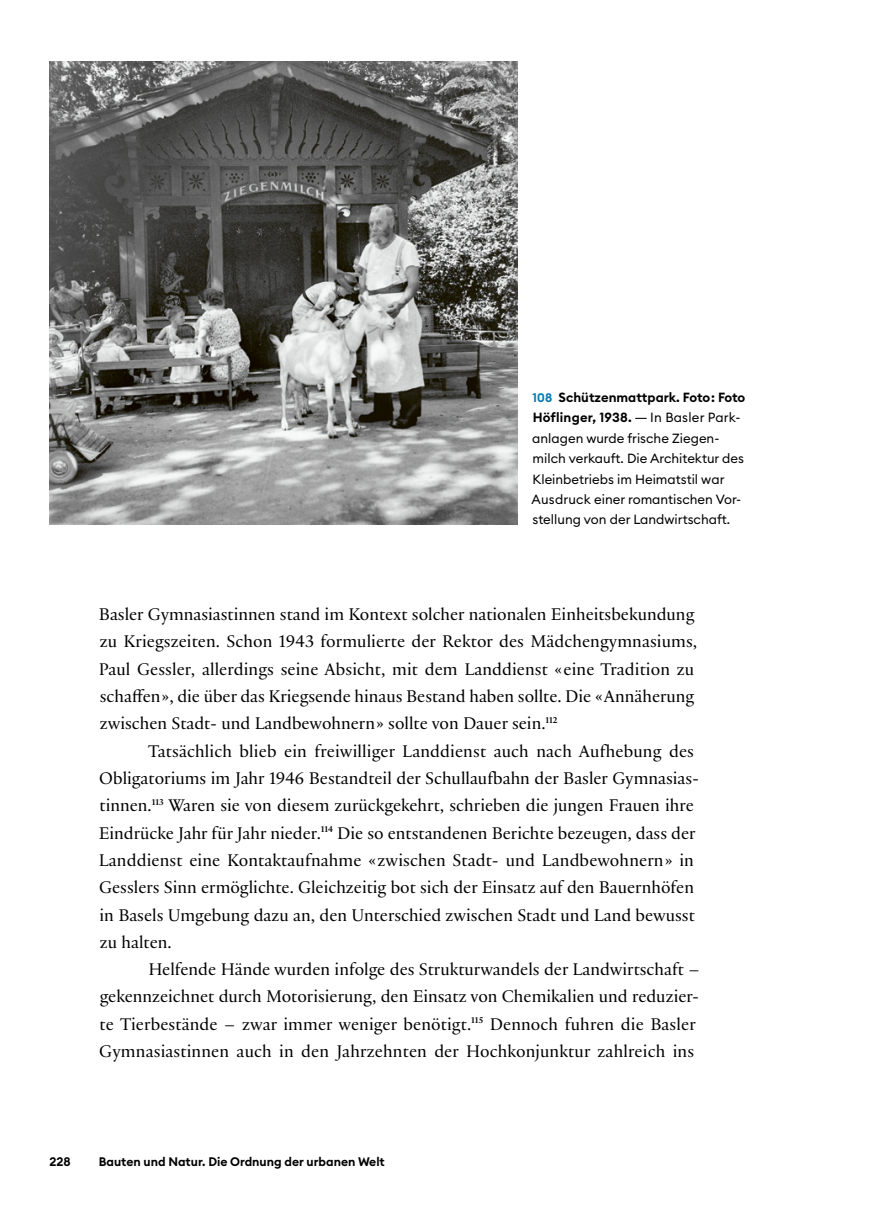
<style>
.page{position:relative;width:893px;height:1216px;background:#fff}
.page>*{position:absolute;margin:0;border:0;box-sizing:border-box;transform-origin:0 0}
.GT_mit_Einzug{font:18.2px/27.3px "Practice";color:#000}
.Abb_Legende_fett{font:13.12px/20.5px "Euclid Circular B";color:#000}
.Abb_Legende_fett-2{font:600 13.12px/20.5px "Euclid Circular B";color:#000}
.Fusszeile_links{font:600 12.25px "Euclid Circular B";color:#000}
.s1{font-size:12.25px;color:#0077b3}
</style>
<div class="page">
<svg style="left:635px;top:418px;width:12px;height:1px"></svg>
<img style="left:50px;top:61px;width:467px;height:463px">
<p class="Abb_Legende_fett-2" style="left:533px;top:387px;width:214px"><span class="s1">108</span> Schützenmattpark. Foto: Foto<br>Höflinger, 1938.</p>
<p class="Abb_Legende_fett" style="left:532px;top:407px;width:214px;text-indent:119px">In Basler Park&shy;anlagen wurde frische Ziegen&shy;milch verkauft. Die Architektur des<br>Kleinbetriebs im Heimatstil war<br>Ausdruck einer romantischen Vor&shy;stellung von der Landwirtschaft.</p>
<p class="GT_mit_Einzug" style="left:99px;top:600px;width:600px">Basler Gymnasiastinnen stand im Kontext solcher nationalen Einheitsbekundung zu Kriegszeiten. Schon 1943 formulierte der Rektor des Mädchengymnasiums, Paul Gessler, allerdings seine Absicht, mit dem Landdienst «eine Tradition zu schaffen», die über das Kriegsende hinaus Bestand haben sollte. Die «Annäherung zwischen Stadt- und Landbewohnern» sollte von Dauer sein.<sup>112</sup></p>
<p class="GT_mit_Einzug" style="left:99px;top:736px;width:602px;text-indent:49px">Tatsächlich blieb ein freiwilliger Landdienst auch nach Aufhebung des Obligatoriums im Jahr 1946 Bestandteil der Schullaufbahn der Basler Gymnasias&shy;tinnen.<sup>113</sup> Waren sie von diesem zurückgekehrt, schrieben die jungen Frauen ihre Eindrücke Jahr für Jahr nieder.<sup>114</sup> Die so entstandenen Berichte bezeugen, dass der Landdienst eine Kontaktaufnahme «zwischen Stadt- und Landbewohnern» in Gesslers Sinn ermöglichte. Gleichzeitig bot sich der Einsatz auf den Bauernhöfen in Basels Umgebung dazu an, den Unterschied zwischen Stadt und Land bewusst zu halten.</p>
<p class="GT_mit_Einzug" style="left:99px;top:955px;width:602px;text-indent:49px">Helfende Hände wurden infolge des Strukturwandels der Landwirtschaft – gekennzeichnet durch Motorisierung, den Einsatz von Chemikalien und reduzier&shy;te Tierbestände – zwar immer weniger benötigt.<sup>115</sup> Dennoch fuhren die Basler Gymnasiastinnen auch in den Jahrzehnten der Hochkonjunktur zahlreich ins</p>
<p class="Fusszeile_links" style="left:50px;top:1153px;width:23px">228</p>
<p class="Fusszeile_links" style="left:99px;top:1153px;width:288px">Bauten und Natur. Die Ordnung der urbanen Welt</p>
</div>
